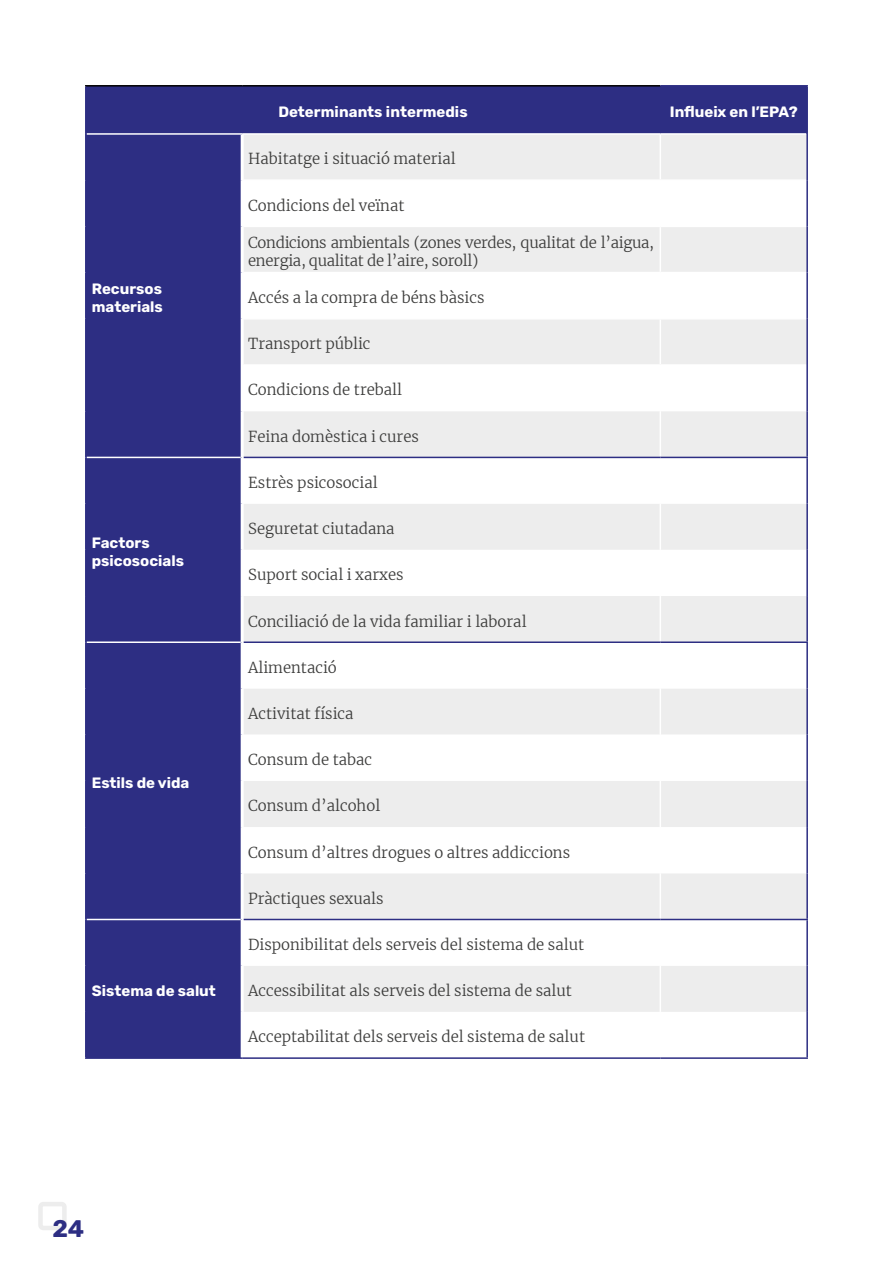
<style>
.page{position:relative;width:893px;height:1263px;background:#fff}
.page>*{position:absolute;margin:0;border:0;box-sizing:border-box;transform-origin:0 0}
.t1{font:700 24px "Rubik";color:#2d2e83}
.Párrafo{font:300 15px "Merriweather";color:#3c3c3b}
.Figura{font:700 15px/18px "Rubik";color:#fff}
.Párrafo-2{font:300 15px/18px "Merriweather";letter-spacing:-.02em;color:#3c3c3b}
</style>
<div class="page">
<div style="left:38px;top:1202px;width:29px;height:28px;border:4px solid #ededed;border-radius:3px"></div>
<div style="left:87px;top:87px;width:719px;height:970px;background:#2d2e83"></div>
<div style="left:244px;top:135px;width:562px;height:44px;background:#ededed"></div>
<svg style="left:244px;top:181px;width:562px;height:876px"></svg>
<hr style="left:85px;top:1057px;width:157px;height:2px;background:#2d2e83">
<hr style="left:660px;top:135px;width:1px;height:44px;background:#fff">
<hr style="left:660px;top:181px;width:1px;height:45px;background:#fff">
<hr style="left:660px;top:227px;width:1px;height:45px;background:#fff">
<hr style="left:660px;top:273px;width:1px;height:45px;background:#fff">
<hr style="left:660px;top:319px;width:1px;height:45px;background:#fff">
<hr style="left:660px;top:366px;width:1px;height:45px;background:#fff">
<hr style="left:660px;top:411px;width:1px;height:46px;background:#fff">
<hr style="left:660px;top:458px;width:1px;height:46px;background:#fff">
<hr style="left:660px;top:504px;width:1px;height:46px;background:#fff">
<hr style="left:660px;top:550px;width:1px;height:46px;background:#fff">
<hr style="left:660px;top:596px;width:1px;height:45px;background:#fff">
<hr style="left:660px;top:643px;width:1px;height:45px;background:#fff">
<hr style="left:660px;top:688px;width:1px;height:47px;background:#fff">
<hr style="left:660px;top:735px;width:1px;height:46px;background:#fff">
<hr style="left:660px;top:781px;width:1px;height:46px;background:#fff">
<hr style="left:660px;top:827px;width:1px;height:46px;background:#fff">
<hr style="left:660px;top:873px;width:1px;height:46px;background:#fff">
<hr style="left:660px;top:920px;width:1px;height:46px;background:#fff">
<hr style="left:660px;top:966px;width:1px;height:46px;background:#fff">
<hr style="left:660px;top:1012px;width:1px;height:45px;background:#fff">
<hr style="left:241px;top:135px;width:3px;height:45px;background:#fff">
<hr style="left:241px;top:180px;width:3px;height:46px;background:#fff">
<hr style="left:241px;top:226px;width:3px;height:47px;background:#fff">
<hr style="left:241px;top:273px;width:3px;height:46px;background:#fff">
<hr style="left:241px;top:319px;width:3px;height:46px;background:#fff">
<hr style="left:241px;top:365px;width:3px;height:46px;background:#fff">
<hr style="left:241px;top:411px;width:3px;height:46px;background:#fff">
<hr style="left:241px;top:457px;width:3px;height:47px;background:#fff">
<hr style="left:241px;top:504px;width:3px;height:46px;background:#fff">
<hr style="left:241px;top:550px;width:3px;height:46px;background:#fff">
<hr style="left:241px;top:596px;width:3px;height:46px;background:#fff">
<hr style="left:241px;top:642px;width:3px;height:46px;background:#fff">
<hr style="left:241px;top:688px;width:3px;height:47px;background:#fff">
<hr style="left:241px;top:735px;width:3px;height:46px;background:#fff">
<hr style="left:241px;top:781px;width:3px;height:46px;background:#fff">
<hr style="left:241px;top:827px;width:3px;height:46px;background:#fff">
<hr style="left:241px;top:873px;width:3px;height:46px;background:#fff">
<hr style="left:241px;top:919px;width:3px;height:47px;background:#fff">
<hr style="left:241px;top:966px;width:3px;height:46px;background:#fff">
<hr style="left:241px;top:1012px;width:3px;height:45px;background:#fff">
<hr style="left:242px;top:133px;width:418px;height:2px;background:#fff">
<hr style="left:660px;top:133px;width:146px;height:2px;background:#fff">
<hr style="left:244px;top:179px;width:416px;height:2px;background:#fff">
<hr style="left:660px;top:179px;width:146px;height:2px;background:#fff">
<hr style="left:244px;top:226px;width:416px;height:1px;background:#fff">
<hr style="left:660px;top:226px;width:146px;height:1px;background:#fff">
<hr style="left:244px;top:272px;width:416px;height:1px;background:#fff">
<hr style="left:660px;top:272px;width:146px;height:1px;background:#fff">
<hr style="left:244px;top:318px;width:416px;height:1px;background:#fff">
<hr style="left:660px;top:318px;width:146px;height:1px;background:#fff">
<hr style="left:244px;top:364px;width:416px;height:2px;background:#fff">
<hr style="left:660px;top:364px;width:146px;height:2px;background:#fff">
<hr style="left:87px;top:641px;width:154px;height:2px;background:#fff">
<hr style="left:87px;top:919px;width:154px;height:1px;background:#fff">
<hr style="left:87px;top:133px;width:155px;height:2px;background:#fff">
<hr style="left:87px;top:457px;width:154px;height:1px;background:#fff">
<hr style="left:85px;top:85px;width:157px;height:2px;background:#000">
<hr style="left:242px;top:85px;width:418px;height:2px;background:#000">
<hr style="left:85px;top:87px;width:2px;height:47px;background:#2d2e83">
<hr style="left:660px;top:85px;width:148px;height:2px;background:#2d2e83">
<hr style="left:806px;top:87px;width:2px;height:47px;background:#2d2e83">
<hr style="left:85px;top:134px;width:2px;height:46px;background:#2d2e83">
<hr style="left:85px;top:180px;width:2px;height:46px;background:#2d2e83">
<hr style="left:85px;top:226px;width:2px;height:47px;background:#2d2e83">
<hr style="left:85px;top:273px;width:2px;height:46px;background:#2d2e83">
<hr style="left:85px;top:319px;width:2px;height:46px;background:#2d2e83">
<hr style="left:85px;top:365px;width:2px;height:46px;background:#2d2e83">
<hr style="left:85px;top:411px;width:2px;height:46px;background:#2d2e83">
<hr style="left:806px;top:134px;width:2px;height:46px;background:#2d2e83">
<hr style="left:806px;top:180px;width:2px;height:46px;background:#2d2e83">
<hr style="left:806px;top:226px;width:2px;height:47px;background:#2d2e83">
<hr style="left:806px;top:273px;width:2px;height:46px;background:#2d2e83">
<hr style="left:806px;top:319px;width:2px;height:46px;background:#2d2e83">
<hr style="left:806px;top:365px;width:2px;height:46px;background:#2d2e83">
<hr style="left:806px;top:411px;width:2px;height:46px;background:#2d2e83">
<hr style="left:85px;top:457px;width:2px;height:47px;background:#2d2e83">
<hr style="left:85px;top:504px;width:2px;height:46px;background:#2d2e83">
<hr style="left:85px;top:550px;width:2px;height:46px;background:#2d2e83">
<hr style="left:85px;top:596px;width:2px;height:46px;background:#2d2e83">
<hr style="left:806px;top:458px;width:2px;height:46px;background:#2d2e83">
<hr style="left:806px;top:504px;width:2px;height:46px;background:#2d2e83">
<hr style="left:806px;top:550px;width:2px;height:46px;background:#2d2e83">
<hr style="left:806px;top:596px;width:2px;height:45px;background:#2d2e83">
<hr style="left:85px;top:642px;width:2px;height:46px;background:#2d2e83">
<hr style="left:85px;top:688px;width:2px;height:47px;background:#2d2e83">
<hr style="left:85px;top:735px;width:2px;height:46px;background:#2d2e83">
<hr style="left:85px;top:781px;width:2px;height:46px;background:#2d2e83">
<hr style="left:85px;top:827px;width:2px;height:46px;background:#2d2e83">
<hr style="left:85px;top:873px;width:2px;height:46px;background:#2d2e83">
<hr style="left:806px;top:643px;width:2px;height:45px;background:#2d2e83">
<hr style="left:806px;top:688px;width:2px;height:47px;background:#2d2e83">
<hr style="left:806px;top:735px;width:2px;height:46px;background:#2d2e83">
<hr style="left:806px;top:781px;width:2px;height:46px;background:#2d2e83">
<hr style="left:806px;top:827px;width:2px;height:46px;background:#2d2e83">
<hr style="left:806px;top:873px;width:2px;height:46px;background:#2d2e83">
<hr style="left:85px;top:919px;width:2px;height:47px;background:#2d2e83">
<hr style="left:85px;top:966px;width:2px;height:46px;background:#2d2e83">
<hr style="left:85px;top:1012px;width:2px;height:45px;background:#2d2e83">
<hr style="left:806px;top:920px;width:2px;height:46px;background:#2d2e83">
<hr style="left:806px;top:966px;width:2px;height:46px;background:#2d2e83">
<hr style="left:806px;top:1012px;width:2px;height:45px;background:#2d2e83">
<hr style="left:242px;top:1057px;width:418px;height:2px;background:#2d2e83">
<hr style="left:660px;top:1057px;width:148px;height:2px;background:#2d2e83">
<hr style="left:244px;top:457px;width:416px;height:1px;background:#2d2e83">
<hr style="left:660px;top:457px;width:148px;height:1px;background:#2d2e83">
<hr style="left:244px;top:641px;width:416px;height:2px;background:#2d2e83">
<hr style="left:660px;top:641px;width:148px;height:2px;background:#2d2e83">
<hr style="left:244px;top:919px;width:416px;height:1px;background:#2d2e83">
<hr style="left:660px;top:919px;width:148px;height:1px;background:#2d2e83">
<p class="Figura" style="left:92px;top:280px;width:72px">Recursos materials</p>
<p class="Figura" style="left:92px;top:534px;width:94px">Factors psicosocials</p>
<p class="Figura" style="left:92px;top:774px;width:99px">Estils de vida</p>
<p class="Figura" style="left:92px;top:982px;width:126px">Sistema de salut</p>
<p class="Figura" style="left:278px;top:103px;width:191px">Determinants intermedis</p>
<p class="Figura" style="left:670px;top:103px;width:129px">Influeix en l’EPA?</p>
<p class="Párrafo" style="left:248px;top:149px;width:209px">Habitatge i situació material</p>
<p class="Párrafo" style="left:248px;top:195px;width:158px">Condicions del veïnat</p>
<p class="Párrafo-2" style="left:248px;top:233px;width:408px">Condicions ambientals (zones verdes, qualitat de l’aigua, energia, qualitat de l’aire, soroll)</p>
<p class="Párrafo" style="left:248px;top:287px;width:238px">Accés a la compra de béns bàsics</p>
<p class="Párrafo" style="left:248px;top:333px;width:124px">Transport públic</p>
<p class="Párrafo" style="left:248px;top:380px;width:155px">Condicions de treball</p>
<p class="Párrafo" style="left:248px;top:426px;width:172px">Feina domèstica i cures</p>
<p class="Párrafo" style="left:248px;top:472px;width:131px">Estrès psicosocial</p>
<p class="Párrafo" style="left:248px;top:518px;width:148px">Seguretat ciutadana</p>
<p class="Párrafo" style="left:248px;top:564px;width:157px">Suport social i xarxes</p>
<p class="Párrafo" style="left:248px;top:611px;width:280px">Conciliació de la vida familiar i laboral</p>
<p class="Párrafo" style="left:248px;top:657px;width:90px">Alimentació</p>
<p class="Párrafo" style="left:248px;top:703px;width:107px">Activitat física</p>
<p class="Párrafo" style="left:248px;top:749px;width:125px">Consum de tabac</p>
<p class="Párrafo" style="left:248px;top:795px;width:134px">Consum d’alcohol</p>
<p class="Párrafo" style="left:248px;top:842px;width:323px">Consum d’altres drogues o altres addiccions</p>
<p class="Párrafo" style="left:248px;top:888px;width:137px">Pràctiques sexuals</p>
<p class="Párrafo" style="left:248px;top:934px;width:337px">Disponibilitat dels serveis del sistema de salut</p>
<p class="Párrafo" style="left:248px;top:980px;width:325px">Accessibilitat als serveis del sistema de salut</p>
<p class="Párrafo" style="left:248px;top:1026px;width:338px">Acceptabilitat dels serveis del sistema de salut</p>
<h1 class="t1" style="left:52px;top:1215px;width:33px">24</h1>
</div>
